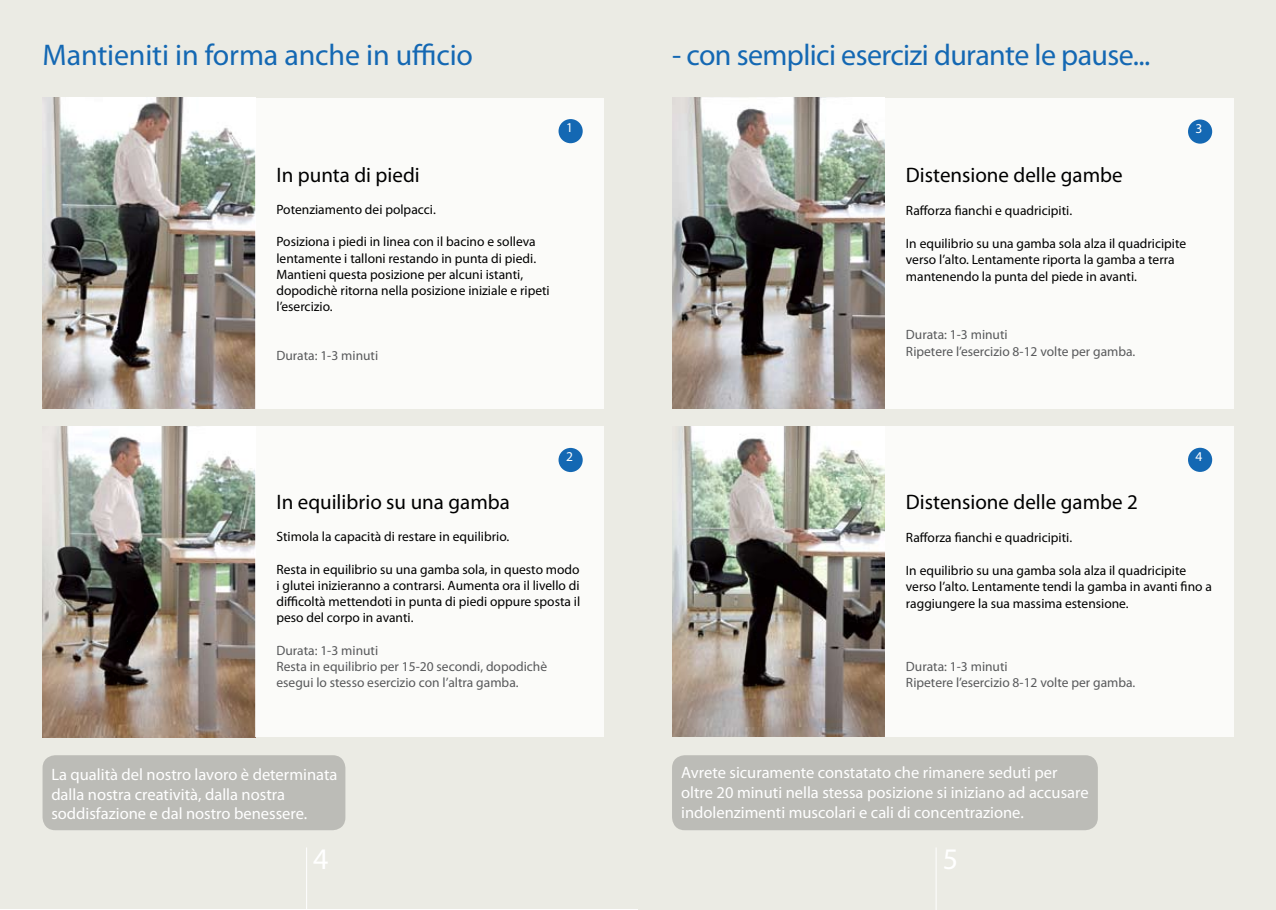
<style>
.page{position:relative;width:1276px;height:910px;background:#fff}
.page>*{position:absolute;margin:0;border:0;box-sizing:border-box;transform-origin:0 0}
.t1{font:30px "Myriad Pro";letter-spacing:-.02em;color:#1468b3}
.t2{font:30px "Myriad Pro";color:#fff}
.t3{font:21px "Myriad Pro";color:#000}
.t4{font:16.5px/19.8px "Myriad Pro";color:#fff}
.t5{font:13.5px/16.2px "Myriad Pro";color:#000}
.t6{font:13.5px/16.2px "Myriad Pro";color:#58595b}
.t7{font:13.5px "Myriad Pro";color:#fff}
</style>
<div class="page">
<div style="left:0;top:0;width:638px;height:909px;background:#ebebe4"></div>
<div style="left:638px;top:0;width:638px;height:910px;background:#ebebe4"></div>
<hr style="left:306px;top:847px;width:1px;height:63px;background:#fff">
<hr style="left:935px;top:847px;width:1px;height:63px;background:#fff">
<div style="left:43px;top:755px;width:302px;height:75px;background:#bcbcb7;border-radius:13px"></div>
<img style="left:43px;top:98px;width:212px;height:310px">
<div style="left:255px;top:98px;width:349px;height:310px;background:#fff"></div>
<div style="left:558px;top:119px;width:25px;height:24px;background:#1468b3;border-radius:50%"></div>
<img style="left:43px;top:427px;width:212px;height:310px">
<div style="left:255px;top:427px;width:349px;height:310px;background:#fff"></div>
<div style="left:558px;top:448px;width:25px;height:24px;background:#1468b3;border-radius:50%"></div>
<img style="left:672px;top:98px;width:212px;height:310px">
<div style="left:884px;top:98px;width:349px;height:310px;background:#fff"></div>
<div style="left:1188px;top:119px;width:24px;height:25px;background:#1468b3;border-radius:50%"></div>
<img style="left:672px;top:426px;width:212px;height:311px">
<div style="left:884px;top:426px;width:349px;height:311px;background:#fff"></div>
<div style="left:1188px;top:448px;width:24px;height:24px;background:#1468b3;border-radius:50%"></div>
<div style="left:672px;top:755px;width:426px;height:75px;background:#bcbcb7;border-radius:13px"></div>
<h1 class="t1" style="left:43px;top:36px;width:432px">Mantieniti in forma anche in ufficio</h1>
<h1 class="t1" style="left:672px;top:36px;width:480px">- con semplici esercizi durante le pause...</h1>
<p class="t7" style="left:566px;top:119px;width:8px">1</p>
<p class="t7" style="left:1195px;top:120px;width:8px">3</p>
<h2 class="t3" style="left:276px;top:162px;width:145px">In punta di piedi</h2>
<p class="t5" style="left:276px;top:201px;width:161px">Potenziamento dei polpacci.</p>
<p class="t5" style="left:276px;top:234px;width:275px">Posiziona i piedi in linea con il bacino e solleva lentamente i talloni restando in punta di piedi.<br>Mantieni questa posizione per alcuni istanti, dopodichè ritorna nella posizione iniziale e ripeti l’esercizio.</p>
<p class="t6" style="left:276px;top:347px;width:103px">Durata: 1-3 minuti</p>
<h2 class="t3" style="left:906px;top:162px;width:218px">Distensione delle gambe</h2>
<p class="t5" style="left:906px;top:202px;width:168px">Rafforza fianchi e quadricipiti.</p>
<p class="t5" style="left:906px;top:235px;width:282px">In equilibrio su una gamba sola alza il quadricipite verso l’alto. Lentamente riporta la gamba a terra mantenendo la punta del piede in avanti.</p>
<p class="t6" style="left:906px;top:326px;width:231px">Durata: 1-3 minuti<br>Ripetere l’esercizio 8-12 volte per gamba.</p>
<p class="t7" style="left:566px;top:448px;width:8px">2</p>
<p class="t7" style="left:1195px;top:448px;width:8px">4</p>
<h2 class="t3" style="left:276px;top:489px;width:235px">In equilibrio su una gamba</h2>
<p class="t5" style="left:276px;top:529px;width:234px">Stimola la capacità di restare in equilibrio.</p>
<p class="t5" style="left:276px;top:561px;width:305px;text-align:justify">Resta in equilibrio su una gamba sola, in questo modo i glutei inizieranno a contrarsi. Aumenta ora il livello di difficoltà mettendoti in punta di piedi oppure sposta il peso del corpo in avanti.</p>
<p class="t6" style="left:276px;top:642px;width:272px">Durata: 1-3 minuti<br>Resta in equilibrio per 15-20 secondi, dopodichè esegui lo stesso esercizio con l’altra gamba.</p>
<h2 class="t3" style="left:906px;top:489px;width:233px">Distensione delle gambe 2</h2>
<p class="t5" style="left:906px;top:529px;width:168px">Rafforza fianchi e quadricipiti.</p>
<p class="t5" style="left:906px;top:562px;width:307px">In equilibrio su una gamba sola alza il quadricipite verso l’alto. Lentamente tendi la gamba in avanti fino a raggiungere la sua massima estensione.</p>
<p class="t6" style="left:906px;top:658px;width:231px">Durata: 1-3 minuti<br>Ripetere l’esercizio 8-12 volte per gamba.</p>
<p class="t4" style="left:51px;top:764px;width:288px">La qualità del nostro lavoro è determinata dalla nostra creatività, dalla nostra soddisfazione e dal nostro benessere.</p>
<p class="t4" style="left:681px;top:763px;width:409px">Avrete sicuramente constatato che rimanere seduti per oltre 20 minuti nella stessa posizione si iniziano ad accusare indolenzimenti muscolari e cali di concentrazione.</p>
<h1 class="t2" style="left:313px;top:840px;width:17px">4</h1>
<h1 class="t2" style="left:942px;top:840px;width:17px">5</h1>
</div>
